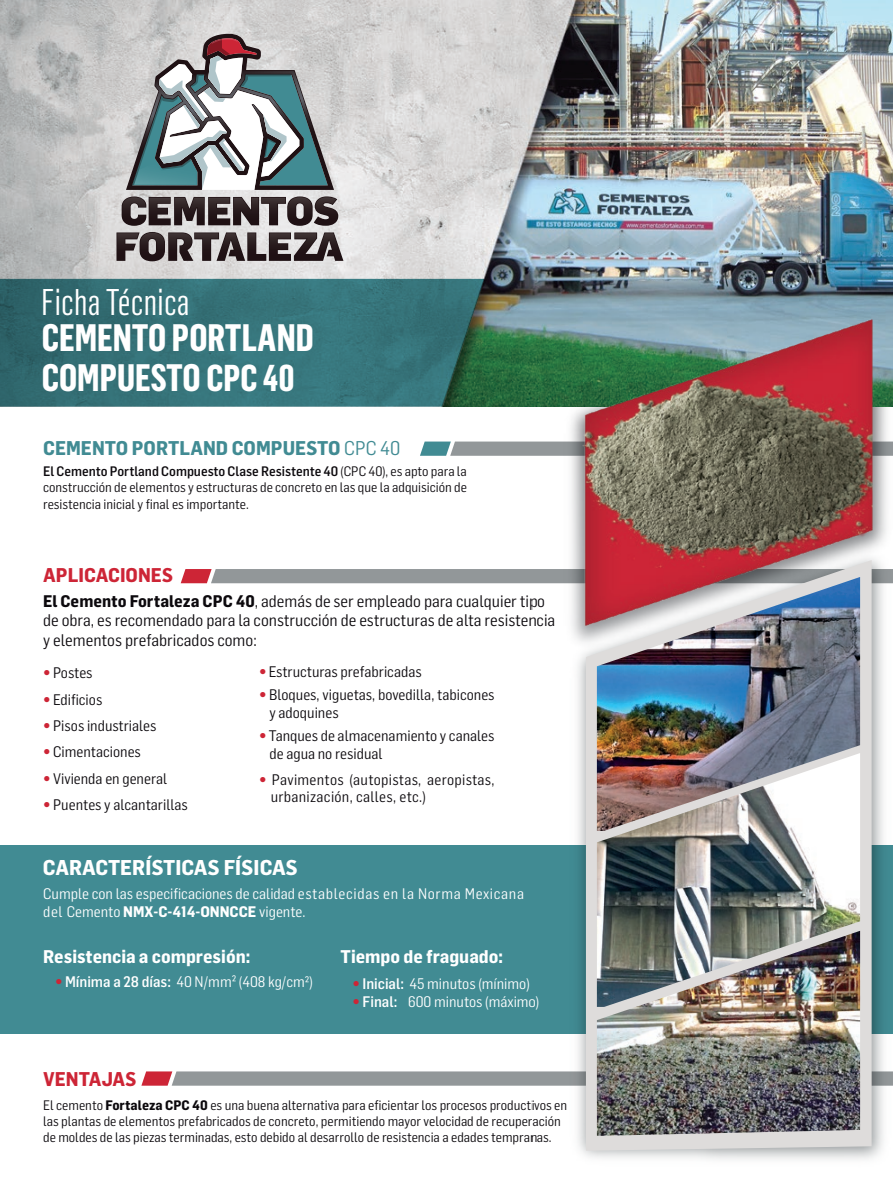
<style>
.page{position:relative;width:893px;height:1191px;background:#fff}
.page>*{position:absolute;margin:0;border:0;box-sizing:border-box;transform-origin:0 0}
.t1{font:700 37.5px/39.9px "Flama Condensed";color:#fff}
.t2{font:36.45px "Flama Condensed";color:#fff}
.t3{font:700 21px "Flama Semicondensed";color:#fff}
.t4{font:700 19.5px "Flama Semicondensed";color:#418b93}
.t5{font:700 19.5px "Flama Semicondensed";color:#cd2536}
.t6{font:700 18px "Flama Semicondensed";color:#fff}
.t7{font:16.5px/19.8px "Flama Semicondensed";color:#0c090d}
.t8{font:15px/17.4px "Flama Semicondensed";color:#0c090d}
.t9{font:15px/18px "Flama Semicondensed";color:#fff}
.t10{font:15px/17.4px "Flama Semicondensed";letter-spacing:.02em;color:#0c090d}
.t11{font:13.5px/16.2px "Flama Semicondensed";color:#0c090d}
.s1{font-size:36.75px}
.s2{font-weight:400}
.s3{font-weight:500}
.s4{font-weight:700}
.s5{font-weight:900;color:#cd2536}
</style>
<div class="page">
<svg style="left:181px;top:569px;width:345px;height:14px;background:#989093"></svg>
<svg style="left:420px;top:441px;width:106px;height:15px;background:#8a9fa2"></svg>
<svg style="left:141px;top:1071px;width:391px;height:14px;background:#9b9497"></svg>
<div style="left:0;top:844px;width:893px;height:189px;background:#418b93"></div>
<img style="left:526px;top:406px;width:37px;height:178px">
<img style="left:0;top:0;width:893px;height:406px">
<svg style="left:0;top:279px;width:485px;height:127px;background:#347074"></svg>
<svg style="left:116px;top:232px;width:227px;height:29px;background:#6e6667"></svg>
<svg style="left:122px;top:196px;width:216px;height:30px;background:#6a6263"></svg>
<svg style="left:126px;top:34px;width:208px;height:156px"></svg>
<img style="left:532px;top:510px;width:361px;height:650px">
<svg style="left:586px;top:639px;width:286px;height:511px;background:#dbdad9"></svg>
<img style="left:597px;top:639px;width:263px;height:114px">
<img style="left:597px;top:753px;width:263px;height:177px">
<img style="left:597px;top:930px;width:263px;height:205px">
<img style="left:563px;top:308px;width:330px;height:331px">
<h2 class="t2" style="left:41px;top:280px;width:150px">Ficha Técnica</h2>
<h1 class="t1" style="left:42px;top:317px;width:274px">CEMENTO PORTLAND<br>COMPUESTO <span class="s1">CPC 40</span></h1>
<h3 class="t4" style="left:43px;top:435px;width:359px">CEMENTO PORTLAND COMPUESTO <span class="s2">CPC 40</span></h3>
<p class="t11" style="left:43px;top:463px;width:425px;text-align:justify"><span class="s3">El Cemento Portland Compuesto Clase Resistente 40</span> (CPC 40), es apto para la construcción de elementos y estructuras de concreto en las que la adquisición de resistencia inicial y final es importante.</p>
<h3 class="t5" style="left:43px;top:562px;width:131px">APLICACIONES</h3>
<p class="t7" style="left:43px;top:590px;width:514px"><span class="s4">El Cemento Fortaleza CPC 40</span>, además de ser empleado para cualquier tipo de obra, es recomendado para la construcción de estructuras de alta resistencia y elementos prefabricados como:</p>
<p class="t8" style="left:44px;top:663px;width:51px"><span class="s5">•</span> Postes</p>
<p class="t8" style="left:44px;top:690px;width:60px"><span class="s5">•</span> Edificios</p>
<p class="t8" style="left:44px;top:716px;width:114px"><span class="s5">•</span> Pisos industriales</p>
<p class="t8" style="left:44px;top:742px;width:99px"><span class="s5">•</span> Cimentaciones</p>
<p class="t8" style="left:44px;top:769px;width:125px"><span class="s5">•</span> Vivienda en general</p>
<p class="t8" style="left:44px;top:795px;width:146px"><span class="s5">•</span> Puentes y alcantarillas</p>
<p class="t8" style="left:259px;top:662px;width:164px"><span class="s5">•</span> Estructuras prefabricadas</p>
<p class="t8" style="left:269px;top:686px;width:227px;text-indent:-10px"><span class="s5">•</span> Bloques, viguetas, bovedilla, tabicones y adoquines</p>
<p class="t8" style="left:269px;top:726px;width:227px;text-indent:-10px"><span class="s5">•</span> Tanques de almacenamiento y canales de agua no residual</p>
<p class="t10" style="left:271px;top:770px;width:225px;text-indent:-11px"><span class="s5">•</span> Pavimentos (autopistas, aeropistas, urbanización, calles, etc.)</p>
<h3 class="t3" style="left:43px;top:854px;width:257px">CARACTERÍSTICAS FÍSICAS</h3>
<p class="t9" style="left:43px;top:884px;width:482px">Cumple con las especificaciones de calidad establecidas en la Norma Mexicana del Cemento <span class="s4">NMX-C-414-ONNCCE</span> vigente.</p>
<h3 class="t6" style="left:43px;top:944px;width:209px">Resistencia a compresión:</h3>
<p class="t9" style="left:55px;top:972px;width:259px"><span class="s5">•</span> <span class="s3">Mínima a 28 días:</span> 40 N/mm² (408 kg/cm2)</p>
<h3 class="t5" style="left:43px;top:1066px;width:95px">VENTAJAS</h3>
<h3 class="t6" style="left:341px;top:944px;width:164px">Tiempo de fraguado:</h3>
<p class="t9" style="left:353px;top:974px;width:178px"><span class="s5">•</span> <span class="s3">Inicial:</span> 45 minutos (mínimo)</p>
<p class="t9" style="left:353px;top:992px;width:188px"><span class="s5">•</span> <span class="s3">Final:</span> 600 minutos (máximo)</p>
<p class="t11" style="left:43px;top:1096px;width:526px">El cemento <span class="s4">Fortaleza CPC 40</span> es una buena alternativa para eficientar los procesos productivos en las plantas de elementos prefabricados de concreto, permitiendo mayor velocidad de recuperación de moldes de las piezas terminadas, esto debido al desarrollo de resistencia a edades tempranas.</p>
</div>
